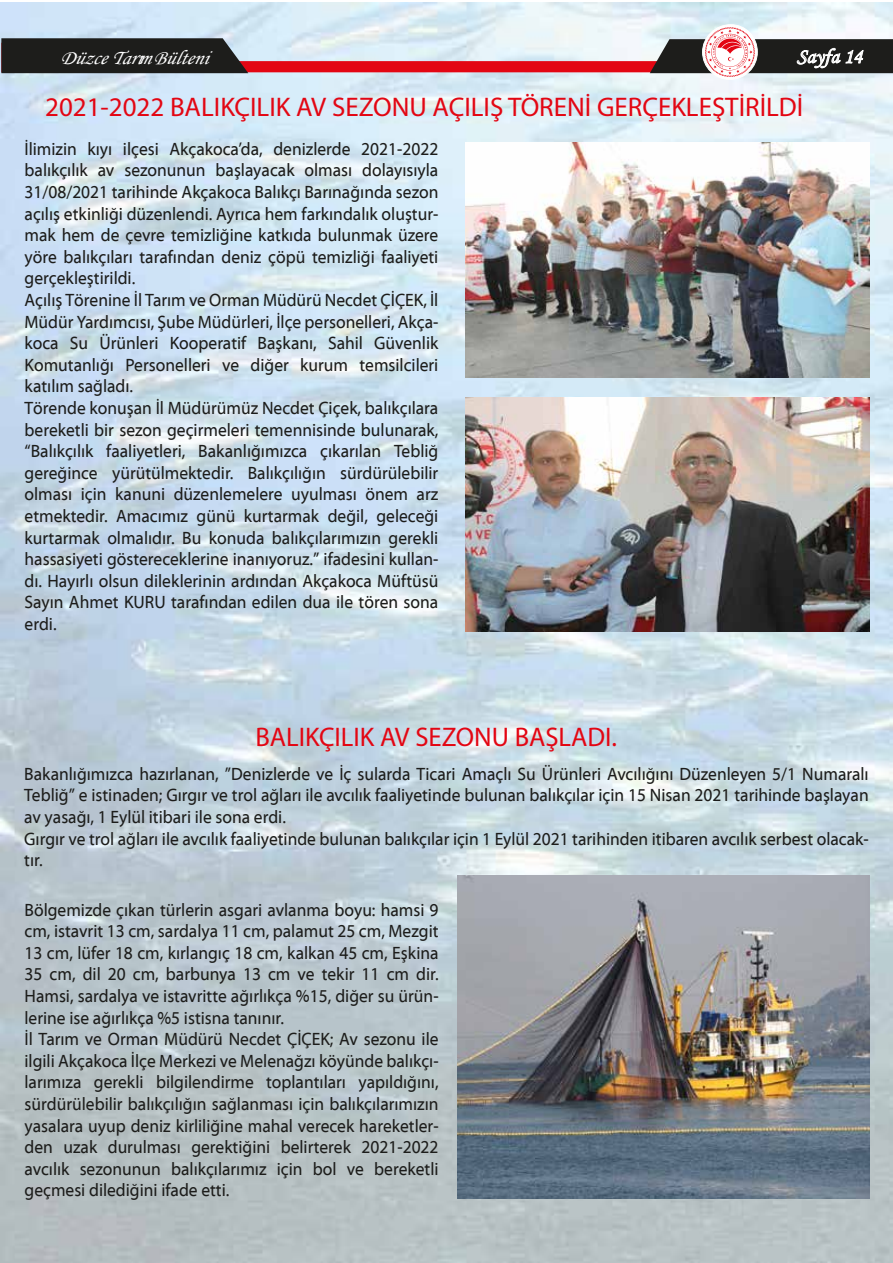
<style>
.page{position:relative;width:893px;height:1263px;background:#fff}
.page>*{position:absolute;margin:0;border:0;box-sizing:border-box;transform-origin:0 0}
.t1{font:27px "Myriad Pro";color:#e30613}
.t2{font:italic 20.55px "Monotype Corsiva";color:#fff}
.t3{font:20.55px "Monotype Corsiva";color:#fff}
.t4{font:18px/21.6px "Myriad Web Pro";color:#1d1d1b;scale:.94 1}
</style>
<div class="page">
<img style="left:0;top:3px;width:893px;height:1260px">
<svg style="left:1px;top:27px;width:892px;height:50px;background:#a39297"></svg>
<img style="left:465px;top:398px;width:404px;height:234px">
<img style="left:465px;top:143px;width:404px;height:235px">
<img style="left:458px;top:876px;width:411px;height:322px">
<p class="t2" style="left:60px;top:46px;width:151px">DüzceTarımBülteni</p>
<p class="t3" style="left:797px;top:44px;width:67px">Sayfa 14</p>
<h1 class="t1" style="left:45px;top:91px;width:760px">2021-2022 BALIKÇILIK AV SEZONU AÇILIŞ TÖRENİ GERÇEKLEŞTİRİLDİ</h1>
<p class="t4" style="left:25px;top:138px;width:442px">İlimizin kıyı ilçesi Akçakoca’da, denizlerde 2021-2022 balıkçılık av sezonunun başlayacak olması dolayısıyla 31/08/2021 tarihinde Akçakoca Balıkçı Barınağında sezon açılış etkinliği düzenlendi. Ayrıca hem farkındalık oluştur&shy;mak hem de çevre temizliğine katkıda bulunmak üzere yöre balıkçıları tarafından deniz çöpü temizliği faaliyeti gerçekleştirildi.<br>Açılış Törenine İl Tarım ve Orman Müdürü Necdet ÇİÇEK, İl Müdür Yardımcısı, Şube Müdürleri, İlçe personelleri, Akça&shy;koca Su Ürünleri Kooperatif Başkanı, Sahil Güvenlik Komutanlığı Personelleri ve diğer kurum temsilcileri katılım sağladı.<br>Törende konuşan İl Müdürümüz Necdet Çiçek, balıkçılara bereketli bir sezon geçirmeleri temennisinde bulunarak, “Balıkçılık faaliyetleri, Bakanlığımızca çıkarılan Tebliğ gereğince yürütülmektedir. Balıkçılığın sürdürülebilir olması için kanuni düzenlemelere uyulması önem arz etmektedir. Amacımız günü kurtarmak değil, geleceği kurtarmak olmalıdır. Bu konuda balıkçılarımızın gerekli hassasiyeti göstereceklerine inanıyoruz.” ifadesini kullan&shy;dı. Hayırlı olsun dileklerinin ardından Akçakoca Müftüsü Sayın Ahmet KURU tarafından edilen dua ile tören sona erdi.</p>
<h1 class="t1" style="left:255px;top:721px;width:363px">BALIKÇILIK AV SEZONU BAŞLADI.</h1>
<p class="t4" style="left:24px;top:763px;width:900px">Bakanlığımızca hazırlanan, ”Denizlerde ve İç sularda Ticari Amaçlı Su Ürünleri Avcılığını Düzenleyen 5/1 Numaralı Tebliğ” e istinaden; Gırgır ve trol ağları ile avcılık faaliyetinde bulunan balıkçılar için 15 Nisan 2021 tarihinde başlayan av yasağı, 1 Eylül itibari ile sona erdi.<br>Gırgır ve trol ağları ile avcılık faaliyetinde bulunan balıkçılar için 1 Eylül 2021 tarihinden itibaren avcılık serbest olacak&shy;tır.</p>
<p class="t4" style="left:25px;top:899px;width:442px">Bölgemizde çıkan türlerin asgari avlanma boyu: hamsi 9 cm, istavrit 13 cm, sardalya 11 cm, palamut 25 cm, Mezgit 13 cm, lüfer 18 cm, kırlangıç 18 cm, kalkan 45 cm, Eşkina 35 cm, dil 20 cm, barbunya 13 cm ve tekir 11 cm dir.<br>Hamsi, sardalya ve istavritte ağırlıkça %15, diğer su ürün&shy;lerine ise ağırlıkça %5 istisna tanınır.<br>İl Tarım ve Orman Müdürü Necdet ÇİÇEK; Av sezonu ile ilgili Akçakoca İlçe Merkezi ve Melenağzı köyünde balıkçı&shy;larımıza gerekli bilgilendirme toplantıları yapıldığını, sürdürülebilir balıkçılığın sağlanması için balıkçılarımızın yasalara uyup deniz kirliliğine mahal verecek hareketler&shy;den uzak durulması gerektiğini belirterek 2021-2022 avcılık sezonunun balıkçılarımız için bol ve bereketli geçmesi dilediğini ifade etti.</p>
</div>
